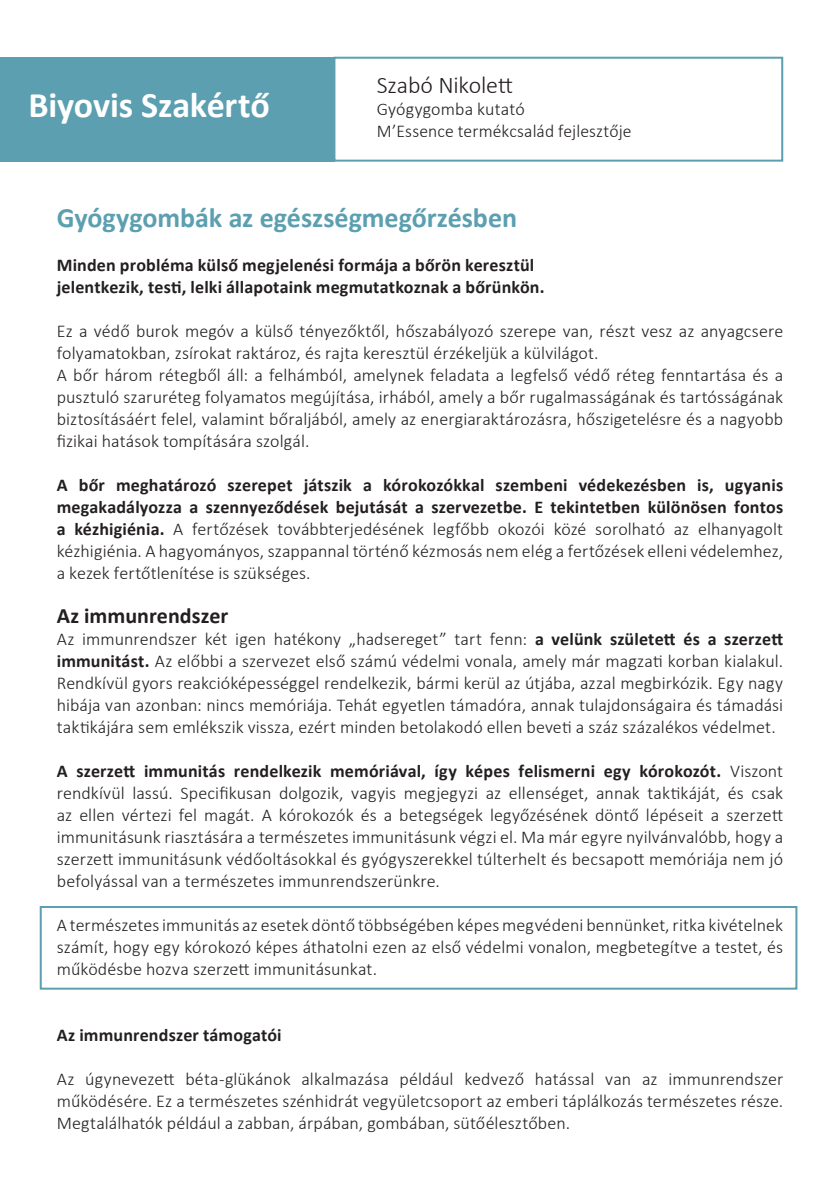
<style>
.page{position:relative;width:840px;height:1191px;background:#fff}
.page>*{position:absolute;margin:0;border:0;box-sizing:border-box;transform-origin:0 0}
.t1{font:700 36px "Calibri";letter-spacing:-.005em;color:#fff}
.t2{font:700 28px "Calibri";color:#5b9fb0}
.t3{font:300 24px "Calibri";letter-spacing:-.01em;color:#231f20}
.t4{font:700 22px "Calibri";color:#231f20}
.t5{font:300 18px/22px "Calibri";letter-spacing:.005em;color:#231f20;text-align:justify}
.t6{font:700 18px/22px "Calibri";letter-spacing:.01em;color:#231f20}
.s1{font-weight:700}
</style>
<div class="page">
<div style="left:0;top:57px;width:334px;height:105px;background:#5b9fb0"></div>
<div style="left:333px;top:57px;width:449px;height:105px;border:2px solid #5b9fb0"></div>
<div style="left:40px;top:906px;width:757px;height:83px;border:2px solid #5b9fb0"></div>
<h1 class="t1" style="left:28px;top:80px;width:243px">Biyovis Szakértő</h1>
<h3 class="t3" style="left:377px;top:70px;width:137px">Szabó Nikolett</h3>
<p class="t5" style="left:377px;top:98px;width:256px">Gyógygomba kutató<br>M’Essence termékcsalád fejlesztője</p>
<h2 class="t2" style="left:57px;top:197px;width:461px">Gyógygombák az egészségmegőrzésben</h2>
<p class="t6" style="left:57px;top:253px;width:489px">Minden probléma külső megjelenési formája a bőrön keresztül jelentkezik, testi, lelki állapotaink megmutatkoznak a bőrünkön.</p>
<p class="t5" style="left:57px;top:319px;width:727px;text-align:left">Ez a védő burok megóv a külső tényezőktől, hőszabályozó szerepe van, részt vesz az anyagcsere folyamatokban, zsírokat raktároz, és rajta keresztül érzékeljük a külvilágot.<br>A bőr három rétegből áll: a felhámból, amelynek feladata a legfelső védő réteg fenntartása és a pusztuló szaruréteg folyamatos megújítása, irhából, amely a bőr rugalmasságának és tartósságának biztosításáért felel, valamint bőraljából, amely az energiaraktározásra, hőszigetelésre és a nagyobb fizikai hatások tompítására szolgál.</p>
<p class="t5" style="left:57px;top:473px;width:727px"><span class="s1">A bőr meghatározó szerepet játszik a kórokozókkal szembeni védekezésben is, ugyanis megakadályozza a szennyeződések bejutását a szervezetbe. E tekintetben különösen fontos a kézhigiénia.</span> A fertőzések továbbterjedésének legfőbb okozói közé sorolható az elhanyagolt kézhigiénia. A hagyományos, szappannal történő kézmosás nem elég a fertőzések elleni védelemhez, a kezek fertőtlenítése is szükséges.</p>
<p class="t4" style="left:57px;top:600px;width:173px">Az immunrendszer</p>
<p class="t5" style="left:57px;top:627px;width:727px">Az immunrendszer két igen hatékony „hadsereget” tart fenn: <span class="s1">a velünk született és a szerzett immunitást.</span> Az előbbi a szervezet első számú védelmi vonala, amely már magzati korban kialakul.<br>Rendkívül gyors reakcióképességgel rendelkezik, bármi kerül az útjába, azzal megbirkózik. Egy nagy hibája van azonban: nincs memóriája. Tehát egyetlen támadóra, annak tulajdonságaira és támadási taktikájára sem emlékszik vissza, ezért minden betolakodó ellen beveti a száz százalékos védelmet.</p>
<p class="t5" style="left:57px;top:759px;width:727px"><span class="s1">A szerzett immunitás rendelkezik memóriával, így képes felismerni egy kórokozót.</span> Viszont rendkívül lassú. Specifikusan dolgozik, vagyis megjegyzi az ellenséget, annak taktikáját, és csak az ellen vértezi fel magát. A kórokozók és a betegségek legyőzésének döntő lépéseit a szerzett immunitásunk riasztására a természetes immunitásunk végzi el. Ma már egyre nyilvánvalóbb, hogy a szerzett immunitásunk védőoltásokkal és gyógyszerekkel túlterhelt és becsapott memóriája nem jó befolyással van a természetes immunrendszerünkre.</p>
<p class="t5" style="left:57px;top:913px;width:727px">A természetes immunitás az esetek döntő többségében képes megvédeni bennünket, ritka kivételnek számít, hogy egy kórokozó képes áthatolni ezen az első védelmi vonalon, megbetegítve a testet, és működésbe hozva szerzett immunitásunkat.</p>
<p class="t6" style="left:57px;top:1023px;width:226px">Az immunrendszer támogatói</p>
<p class="t5" style="left:57px;top:1067px;width:727px">Az úgynevezett béta-glükánok alkalmazása például kedvező hatással van az immunrendszer működésére. Ez a természetes szénhidrát vegyületcsoport az emberi táplálkozás természetes része.<br>Megtalálhatók például a zabban, árpában, gombában, sütőélesztőben.</p>
</div>
